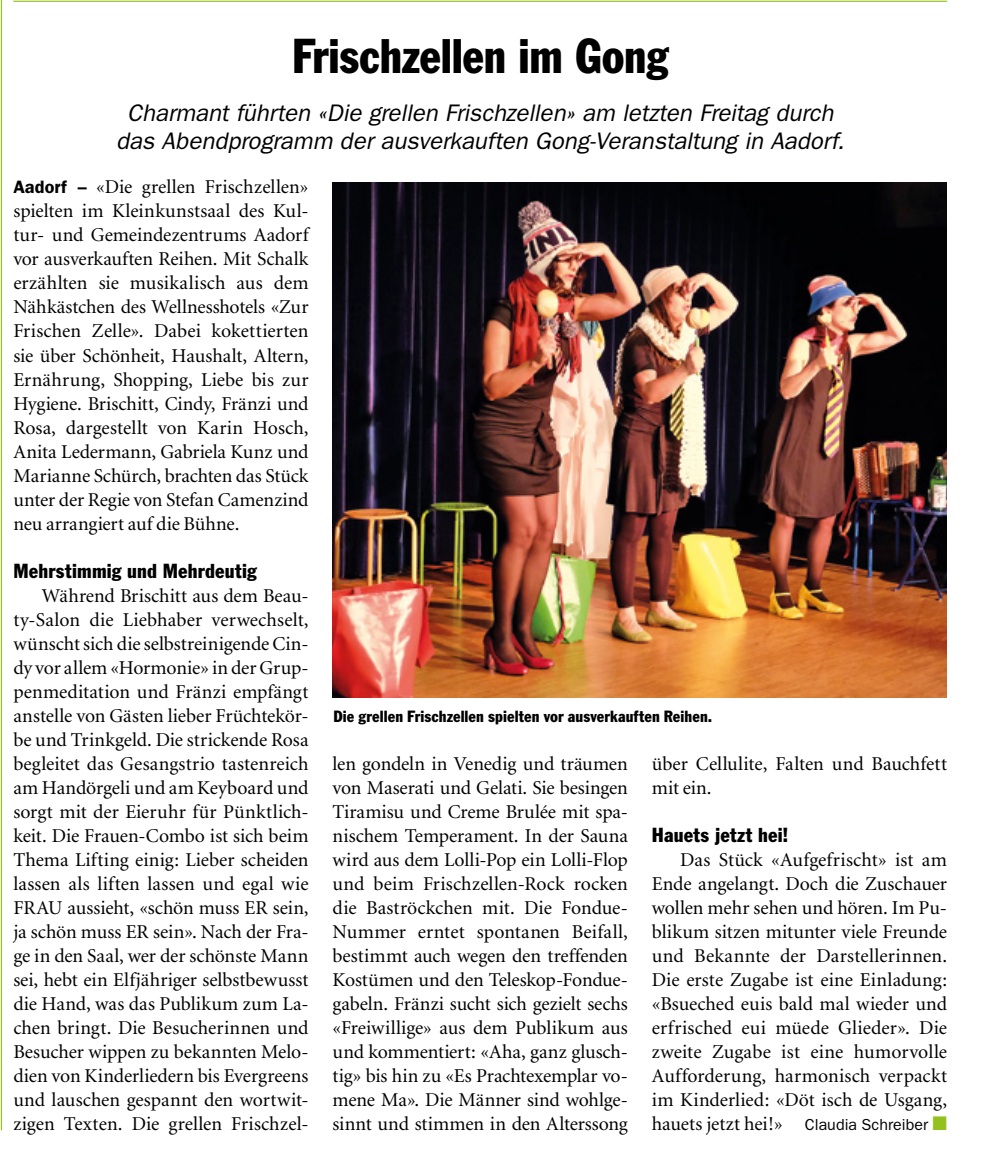
<style>
.page{position:relative;width:985px;height:1152px;background:#fff}
.page>*{position:absolute;margin:0;border:0;box-sizing:border-box;transform-origin:0 0}
.t1{font:condensed 48px "Franklin Gothic BT";letter-spacing:-.01em;color:#000;scale:.95 1}
.t2{font:italic 24px/28px "Franklin Gothic";color:#000;text-align:center}
.t3{font:condensed 20px "Franklin Gothic BT";letter-spacing:.01em;color:#000}
.t4{font:19.6px/24px "Minion";color:#000;text-align:justify}
.t5{font:condensed 16px "Franklin Gothic BT";letter-spacing:.005em;color:#000}
.s1{font-family:"Franklin Gothic";font-weight:600;font-size:18px}
.s2{font-family:"Franklin Gothic";font-size:16px}
.s3{color:#95c11f}
</style>
<div class="page">
<hr style="left:13px;top:1px;width:933px;height:1px;background:#95c11f">
<img style="left:332px;top:183px;width:613px;height:514px">
<hr style="left:1px;top:0;width:1px;height:1129px;background:#95c11f">
<h1 class="t1" style="left:292px;top:25px;width:397px">Frischzellen im Gong</h1>
<p class="t2" style="left:116px;top:99px;width:729px">Charmant führten «Die grellen Frischzellen» am letzten Freitag durch das Abendprogramm der ausverkauften Gong-Veranstaltung in Aadorf.</p>
<p class="t4" style="left:13px;top:176px;width:297px"><span class="s1">Aadorf –</span> «Die grellen Frischzellen» spielten im Kleinkunstsaal des Kul&shy;tur- und Gemeindezentrums Aadorf vor ausverkauften Reihen. Mit Schalk erzählten sie musikalisch aus dem Nähkästchen des Wellnesshotels «Zur Frischen Zelle». Dabei kokettierten sie über Schönheit, Haushalt, Altern, Ernährung, Shopping, Liebe bis zur Hygiene. Brischitt, Cindy, Fränzi und Rosa, dargestellt von Karin Hosch, Anita Ledermann, Gabriela Kunz und Marianne Schürch, brachten das Stück unter der Regie von Stefan Camenzind neu arrangiert auf die Bühne.</p>
<p class="t3" style="left:13px;top:557px;width:245px">Mehrstimmig und Mehrdeutig</p>
<p class="t4" style="left:13px;top:584px;width:297px;text-indent:28px">Während Brischitt aus dem Beau&shy;ty-Salon die Liebhaber verwechselt, wünscht sich die selbstreinigende Cin&shy;dy vor allem «Hormonie» in der Grup&shy;penmeditation und Fränzi empfängt anstelle von Gästen lieber Früchtekör&shy;be und Trinkgeld. Die strickende Rosa begleitet das Gesangstrio tastenreich am Handörgeli und am Keyboard und sorgt mit der Eieruhr für Pünktlich&shy;keit. Die Frauen-Combo ist sich beim Thema Lifting einig: Lieber scheiden lassen als liften lassen und egal wie FRAU aussieht, «schön muss ER sein, ja schön muss ER sein». Nach der Fra&shy;ge in den Saal, wer der schönste Mann sei, hebt ein Elfjähriger selbstbewusst die Hand, was das Publikum zum La&shy;chen bringt. Die Besucherinnen und Besucher wippen zu bekannten Melo&shy;dien von Kinderliedern bis Evergreens und lauschen gespannt den wortwit&shy;zigen Texten. Die grellen Frischzel-</p>
<p class="t5" style="left:333px;top:705px;width:380px">Die grellen Frischzellen spielten vor ausverkauften Reihen.</p>
<p class="t4" style="left:332px;top:752px;width:297px">len gondeln in Venedig und träumen von Maserati und Gelati. Sie besingen Tiramisu und Creme Brulée mit spa&shy;nischem Temperament. In der Sauna wird aus dem Lolli-Pop ein Lolli-Flop und beim Frischzellen-Rock rocken die Baströckchen mit. Die Fondue-Nummer erntet spontanen Beifall, bestimmt auch wegen den treffenden Kostümen und den Teleskop-Fondue&shy;gabeln. Fränzi sucht sich gezielt sechs «Freiwillige» aus dem Publikum aus und kommentiert: «Aha, ganz glusch&shy;tig» bis hin zu «Es Prachtexemplar vo&shy;mene Ma». Die Männer sind wohlge&shy;sinnt und stimmen in den Alterssong</p>
<p class="t4" style="left:651px;top:752px;width:297px">über Cellulite, Falten und Bauchfett mit ein.</p>
<p class="t3" style="left:651px;top:821px;width:138px">Hauets jetzt hei!</p>
<p class="t4" style="left:651px;top:848px;width:297px;text-indent:28px">Das Stück «Aufgefrischt» ist am Ende angelangt. Doch die Zuschauer wollen mehr sehen und hören. Im Pu&shy;blikum sitzen mitunter viele Freunde und Bekannte der Darstellerinnen.<br>Die erste Zugabe ist eine Einladung: «Bsueched euis bald mal wieder und erfrisched eui müede Glieder». Die zweite Zugabe ist eine humorvolle Aufforderung, harmonisch verpackt im Kinderlied: «Döt isch de Usgang, hauets jetzt hei!» <span class="s2">Claudia Schreiber</span> <span class="s3">■</span></p>
</div>
